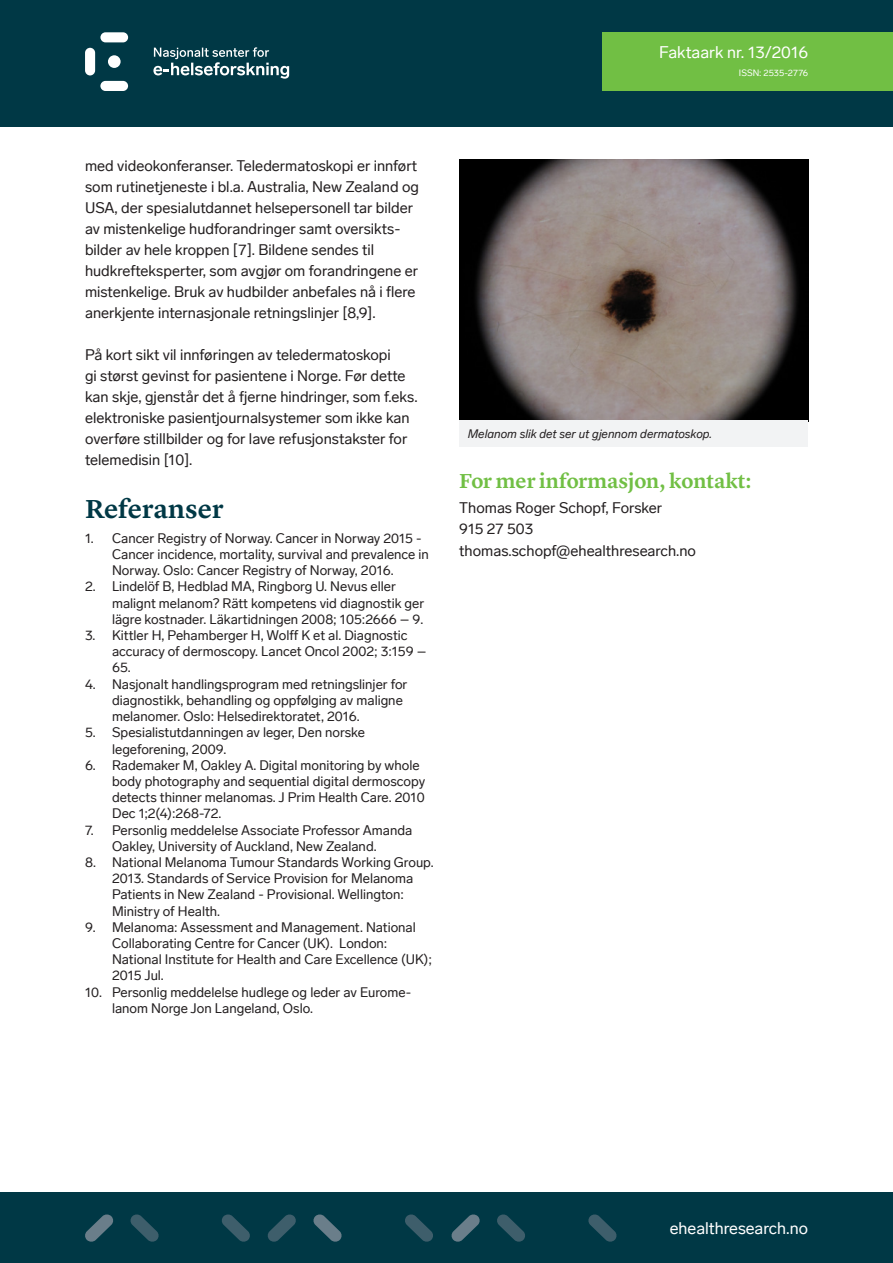
<style>
.page{position:relative;width:893px;height:1263px;background:#fff}
.page>*{position:absolute;margin:0;border:0;box-sizing:border-box;transform-origin:0 0}
.Overskrift_H1{font:600 27px "Lyon Text";color:#003845}
.Overskrift_H2{font:600 21px "Lyon Text";color:#71bf44}
.Dekortekst_hvit{font:16.5px "Lab Grotesque";color:#fff}
.Brødtekst{font:15px/21px "Lab Grotesque";color:#231f20}
.t1{font:13.5px/16.2px "Lab Grotesque";color:#231f20}
.Bilde-_og_figurtekst{font:italic 12px "Lab Grotesque";color:#231f20}
.ISSN{font:9px "Lab Grotesque";color:#fff}
</style>
<div class="page">
<div style="left:0;top:1193px;width:893px;height:70px;background:#003845"></div>
<svg style="left:405px;top:1214px;width:28px;height:28px"></svg>
<svg style="left:313px;top:1214px;width:29px;height:28px"></svg>
<svg style="left:130px;top:1214px;width:29px;height:28px"></svg>
<svg style="left:222px;top:1214px;width:28px;height:28px"></svg>
<svg style="left:267px;top:1214px;width:29px;height:28px"></svg>
<svg style="left:85px;top:1214px;width:28px;height:28px"></svg>
<svg style="left:497px;top:1214px;width:28px;height:28px"></svg>
<svg style="left:451px;top:1214px;width:29px;height:28px"></svg>
<svg style="left:588px;top:1214px;width:29px;height:28px"></svg>
<div style="left:0;top:0;width:893px;height:126px;background:#003845"></div>
<div style="left:100px;top:32px;width:28px;height:10px;background:#fff;border-radius:5px"></div>
<div style="left:108px;top:55px;width:13px;height:13px;background:#fff;border-radius:50%"></div>
<div style="left:100px;top:81px;width:28px;height:10px;background:#fff;border-radius:5px"></div>
<div style="left:85px;top:48px;width:10px;height:27px;background:#fff;border-radius:5px"></div>
<svg style="left:153px;top:47px;width:136px;height:32px"></svg>
<div style="left:602px;top:32px;width:291px;height:59px;background:#71bf44"></div>
<img style="left:459px;top:159px;width:349px;height:262px">
<div style="left:459px;top:421px;width:349px;height:26px;background:#f2f3f4"></div>
<p class="Dekortekst_hvit" style="left:659px;top:43px;width:151px">Faktaark nr. 13/2016</p>
<p class="ISSN" style="left:739px;top:67px;width:71px">ISSN: 2535-2776</p>
<p class="Brødtekst" style="left:85px;top:155px;width:335px">med videokonferanser. Teledermatoskopi er innført som rutinetjeneste i bl.a. Australia, New Zealand og USA, der spesialutdannet helsepersonell tar bilder av mistenkelige hudforandringer samt oversikts&shy;bilder av hele kroppen [7]. Bildene sendes til hudkrefteksperter, som avgjør om forandringene er mistenkelige. Bruk av hudbilder anbefales nå i flere anerkjente internasjonale retningslinjer [8,9].</p>
<p class="Brødtekst" style="left:85px;top:344px;width:334px">På kort sikt vil innføringen av teledermatoskopi<br>gi størst gevinst for pasientene i Norge. Før dette kan skje, gjenstår det å fjerne hindringer, som f.eks. elektroniske pasientjournalsystemer som ikke kan overføre stillbilder og for lave refusjonstakster for telemedisin [10].</p>
<p class="Overskrift_H1" style="left:85px;top:488px;width:140px">Referanser</p>
<p class="t1" style="left:112px;top:530px;width:318px;text-indent:-27px">1. Cancer Registry of Norway. Cancer in Norway 2015 -<br>Cancer incidence, mortality, survival and prevalence in<br>Norway. Oslo: Cancer Registry of Norway, 2016.</p>
<p class="t1" style="left:112px;top:579px;width:314px;text-indent:-27px">2. Lindelöf B, Hedblad MA, Ringborg U. Nevus eller malignt melanom? Rätt kompetens vid diagnostik ger lägre kostnader. Läkartidningen 2008; 105:2666 – 9.</p>
<p class="t1" style="left:112px;top:627px;width:316px;text-indent:-27px">3. Kittler H, Pehamberger H, Wolff K et al. Diagnostic accuracy of dermoscopy. Lancet Oncol 2002; 3:159 –<br>65.</p>
<p class="t1" style="left:112px;top:676px;width:297px;text-indent:-27px">4. Nasjonalt handlingsprogram med retningslinjer for diagnostikk, behandling og oppfølging av maligne melanomer. Oslo: Helsedirektoratet, 2016.</p>
<p class="t1" style="left:112px;top:724px;width:255px;text-indent:-27px">5. Spesialistutdanningen av leger, Den norske legeforening, 2009.</p>
<p class="t1" style="left:112px;top:757px;width:315px;text-indent:-27px">6. Rademaker M, Oakley A. Digital monitoring by whole body photography and sequential digital dermoscopy detects thinner melanomas. J Prim Health Care. 2010<br>Dec 1;2(4):268-72.</p>
<p class="t1" style="left:112px;top:822px;width:302px;text-indent:-27px">7. Personlig meddelelse Associate Professor Amanda<br>Oakley, University of Auckland, New Zealand.</p>
<p class="t1" style="left:112px;top:854px;width:323px;text-indent:-27px">8. National Melanoma Tumour Standards Working Group.<br>2013. Standards of Service Provision for Melanoma Patients in New Zealand - Provisional. Wellington:<br>Ministry of Health.</p>
<p class="t1" style="left:112px;top:919px;width:321px;text-indent:-27px">9. Melanoma: Assessment and Management. National Collaborating Centre for Cancer (UK). London:<br>National Institute for Health and Care Excellence (UK); 2015 Jul.</p>
<p class="t1" style="left:112px;top:984px;width:301px;text-indent:-27px">10. Personlig meddelelse hudlege og leder av Eurome&shy;lanom Norge Jon Langeland, Oslo.</p>
<p class="Bilde-_og_figurtekst" style="left:468px;top:427px;width:246px">Melanom slik det ser ut gjennom dermatoskop.</p>
<p class="Overskrift_H2" style="left:459px;top:465px;width:294px">For mer informasjon, kontakt:</p>
<p class="Brødtekst" style="left:459px;top:498px;width:205px">Thomas Roger Schopf, Forsker</p>
<p class="Brødtekst" style="left:459px;top:519px;width:76px">915 27 503</p>
<p class="Brødtekst" style="left:459px;top:540px;width:238px">thomas.schopf@ehealthresearch.no</p>
<p class="Dekortekst_hvit" style="left:670px;top:1219px;width:140px">ehealthresearch.no</p>
</div>
